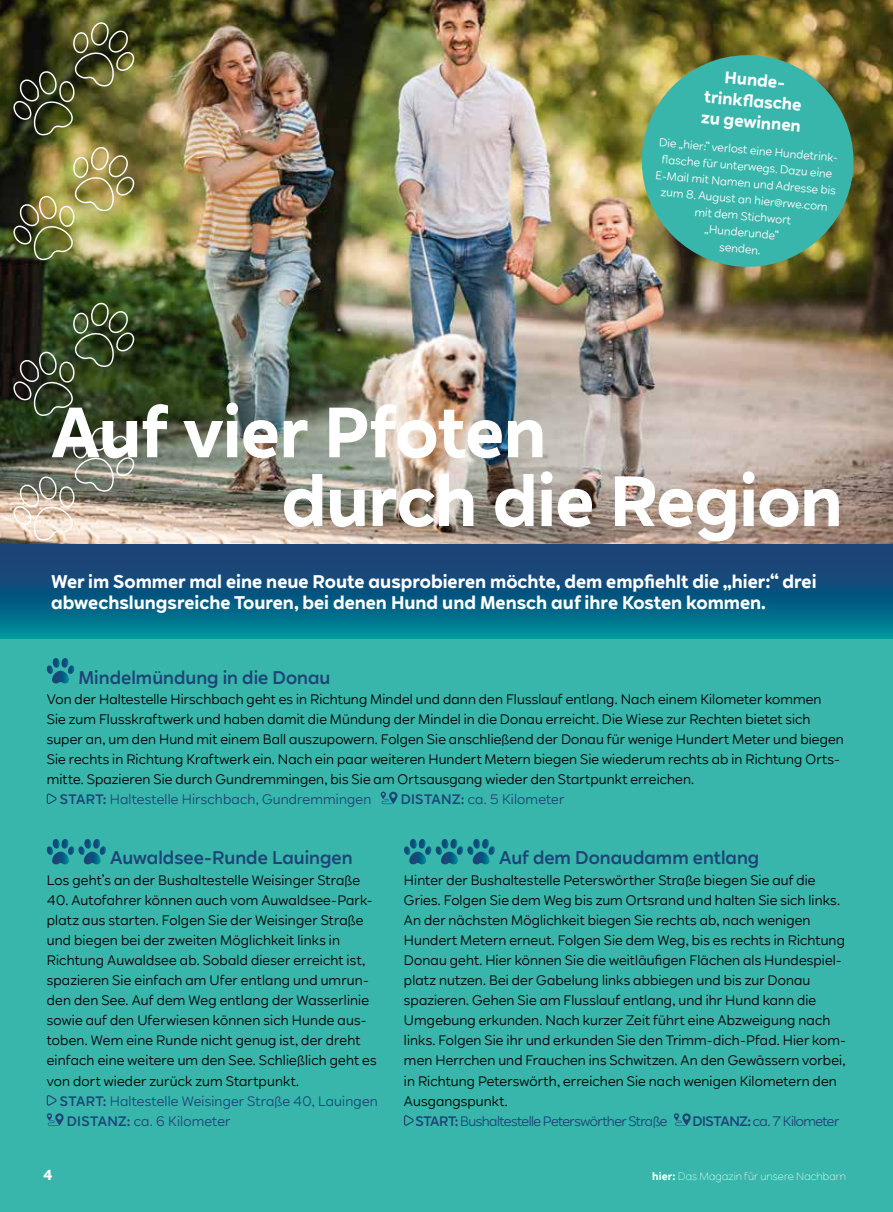
<style>
.page{position:relative;width:893px;height:1212px;background:#38b6ab}
.page>*{position:absolute;margin:0;border:0;box-sizing:border-box;transform-origin:0 0}
.t1{font:700 69.6px/68.7px "RWE Sans";letter-spacing:-.01em;color:#fff}
.t2{font:700 18px/21.6px "RWE Sans";color:#fff}
.t3{font:500 18px "RWE Sans";color:#1d4477}
.t4{font:700 16.5px/21px "RWE Sans";color:#fff;text-align:center}
.t5{font:700 14.25px "RWE Sans";color:#fff}
.t6{font:13.5px/20.1px "RWE Sans";letter-spacing:.01em;color:#000}
.t7{font:13.5px/20.1px "RWE Sans";letter-spacing:.01em;color:#1d4477}
.t8{font:13.5px "RWE Sans";letter-spacing:-.04em;color:#1d4477}
.t9{font:11.25px/16.5px "RWE Sans";color:#fff;text-align:center}
.t10{font:300 10.5px "RWE Sans";letter-spacing:.01em;color:#fff}
.s1{font-weight:500}
.s2{font-weight:700}
</style>
<div class="page">
<img style="left:0;top:0;width:893px;height:544px">
<svg style="left:0;top:544px;width:893px;height:94px;background:#0c5b82"></svg>
<img style="left:12px;top:426px;width:123px;height:115px">
<svg style="left:12px;top:301px;width:123px;height:116px;background:#374529"></svg>
<img style="left:12px;top:145px;width:123px;height:116px">
<svg style="left:12px;top:21px;width:123px;height:115px;background:#4d4f2a"></svg>
<svg style="left:47px;top:658px;width:28px;height:26px"></svg>
<svg style="left:47px;top:793px;width:10px;height:11px"></svg>
<svg style="left:381px;top:791px;width:17px;height:13px"></svg>
<svg style="left:47px;top:839px;width:59px;height:26px"></svg>
<svg style="left:47px;top:1095px;width:10px;height:11px"></svg>
<svg style="left:47px;top:1113px;width:17px;height:13px"></svg>
<svg style="left:404px;top:839px;width:91px;height:26px"></svg>
<svg style="left:404px;top:1115px;width:10px;height:11px"></svg>
<svg style="left:674px;top:1113px;width:17px;height:13px"></svg>
<svg style="left:637px;top:50px;width:221px;height:221px"></svg>
<p class="t4" style="left:706px;top:65px;width:102px;rotate:5deg">Hunde&shy;trinkfl asche zu gewinnen</p>
<p class="t9" style="left:659px;top:134px;width:182px;rotate:5deg">Die „hier:“ verlost eine Hundetrink&shy;fl asche für unterwegs. Dazu eine<br>E-Mail mit Namen und Adresse bis zum 8. August an hier@rwe.com mit dem Stichwort<br>„Hunderunde“<br>senden.</p>
<h1 class="t1" style="left:282px;top:399px;width:563px;text-indent:-231px">Auf vier Pfoten<br>durch die Region</h1>
<h2 class="t2" style="left:51px;top:570px;width:767px">Wer im Sommer mal eine neue Route ausprobieren möchte, dem empfiehlt die „hier:“ drei abwechslungsreiche Touren, bei denen Hund und Mensch auf ihre Kosten kommen.</h2>
<h2 class="t3" style="left:78px;top:666px;width:253px">Mindelmündung in die Donau</h2>
<p class="t6" style="left:47px;top:689px;width:776px">Von der Haltestelle Hirschbach geht es in Richtung Mindel und dann den Flusslauf entlang. Nach einem Kilometer kommen</p>
<p class="t6" style="left:47px;top:709px;width:765px">Sie zum Flusskraftwerk und haben damit die Mündung der Mindel in die Donau erreicht. Die Wiese zur Rechten bietet sich</p>
<p class="t6" style="left:47px;top:729px;width:799px">super an, um den Hund mit einem Ball auszupowern. Folgen Sie anschließend der Donau für wenige Hundert Meter und biegen</p>
<p class="t6" style="left:47px;top:749px;width:795px">Sie rechts in Richtung Kraftwerk ein. Nach ein paar weiteren Hundert Metern biegen Sie wiederum rechts ab in Richtung Orts-</p>
<p class="t6" style="left:47px;top:769px;width:649px">mitte. Spazieren Sie durch Gundremmingen, bis Sie am Ortsausgang wieder den Startpunkt erreichen.</p>
<p class="t7" style="left:60px;top:789px;width:313px"><span class="s1">START:</span> Haltestelle Hirschbach, Gundremmingen</p>
<p class="t7" style="left:401px;top:789px;width:165px"><span class="s1">DISTANZ:</span> ca. 5 Kilometer</p>
<h2 class="t3" style="left:110px;top:847px;width:244px">Auwaldsee-Runde Lauingen</h2>
<p class="t6" style="left:47px;top:870px;width:315px">Los geht’s an der Bushaltestelle Weisinger Straße</p>
<p class="t6" style="left:47px;top:890px;width:331px">40. Autofahrer können auch vom Auwaldsee-Park&shy;platz aus starten. Folgen Sie der Weisinger Straße und biegen bei der zweiten Möglichkeit links in Richtung Auwaldsee ab. Sobald dieser erreicht ist, spazieren Sie einfach am Ufer entlang und umrun&shy;den den See. Auf dem Weg entlang der Wasserlinie sowie auf den Uferwiesen können sich Hunde aus&shy;toben. Wem eine Runde nicht genug ist, der dreht einfach eine weitere um den See. Schließlich geht es von dort wieder zurück zum Startpunkt.</p>
<p class="t7" style="left:67px;top:1091px;width:312px;text-indent:-7px"><span class="s1">START:</span> Haltestelle Weisinger Straße 40, Lauingen<br><span class="s1">DISTANZ:</span> ca. 6 Kilometer</p>
<p class="t5" style="left:43px;top:1166px;width:11px">4</p>
<h2 class="t3" style="left:499px;top:847px;width:262px">Auf dem Donaudamm entlang</h2>
<p class="t6" style="left:404px;top:870px;width:413px">Hinter der Bushaltestelle Peterswörther Straße biegen Sie auf die</p>
<p class="t6" style="left:404px;top:890px;width:438px">Gries. Folgen Sie dem Weg bis zum Ortsrand und halten Sie sich links.</p>
<p class="t6" style="left:404px;top:910px;width:408px">An der nächsten Möglichkeit biegen Sie rechts ab, nach wenigen</p>
<p class="t6" style="left:404px;top:930px;width:442px">Hundert Metern erneut. Folgen Sie dem Weg, bis es rechts in Richtung</p>
<p class="t6" style="left:404px;top:950px;width:439px">Donau geht. Hier können Sie die weitläufigen Flächen als Hundespiel-</p>
<p class="t6" style="left:404px;top:970px;width:408px">platz nutzen. Bei der Gabelung links abbiegen und bis zur Donau</p>
<p class="t6" style="left:404px;top:990px;width:414px">spazieren. Gehen Sie am Flusslauf entlang, und ihr Hund kann die</p>
<p class="t6" style="left:404px;top:1010px;width:428px">Umgebung erkunden. Nach kurzer Zeit führt eine Abzweigung nach</p>
<p class="t6" style="left:404px;top:1031px;width:444px">links. Folgen Sie ihr und erkunden Sie den Trimm-dich-Pfad. Hier kom-</p>
<p class="t6" style="left:404px;top:1051px;width:443px">men Herrchen und Frauchen ins Schwitzen. An den Gewässern vorbei,</p>
<p class="t6" style="left:404px;top:1071px;width:434px">in Richtung Peterswörth, erreichen Sie nach wenigen Kilometern den</p>
<p class="t6" style="left:404px;top:1091px;width:105px">Ausgangspunkt.</p>
<p class="t8" style="left:415px;top:1112px;width:254px"><span class="s1">START:</span> Bushaltestelle Peterswörther Straße</p>
<p class="t8" style="left:692px;top:1112px;width:148px"><span class="s1">DISTANZ:</span> ca. 7 Kilometer</p>
<p class="t10" style="left:652px;top:1170px;width:195px"><span class="s2">hier:</span> Das Magazin für unsere Nachbarn</p>
</div>
